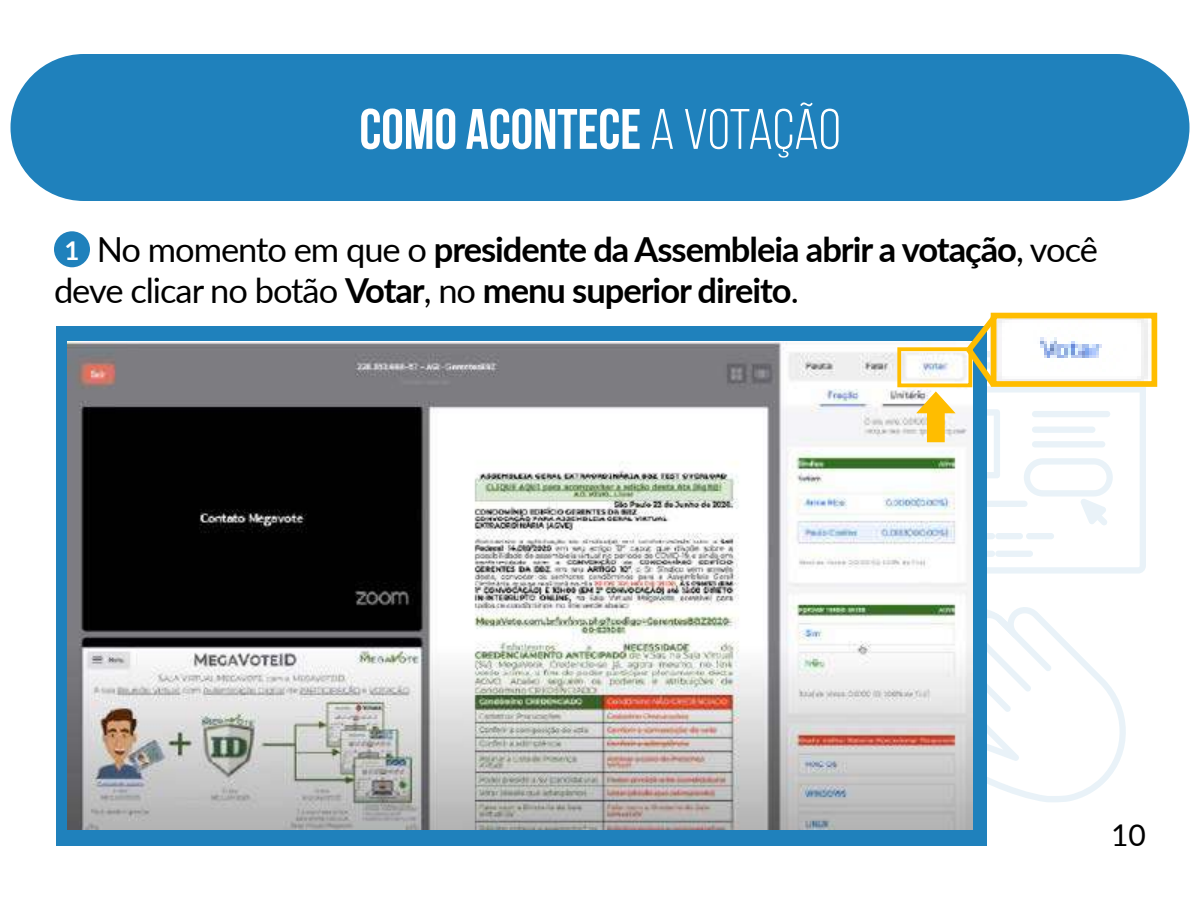
<style>
.page{position:relative;width:1200px;height:900px;background:#fff}
.page>*{position:absolute;margin:0;border:0;box-sizing:border-box;transform-origin:0 0}
.t1{font:700 57px "Bebas Neue";color:#fff}
.t2{font:700 34.5px/41.4px "Lato";letter-spacing:-.03em;color:#000}
.t3{font:30px "Lato";color:#000}
.s1{font-weight:400}
.s2{font-size:25.8px;color:#fff}
</style>
<div class="page">
<svg style="left:987px;top:387px;width:159px;height:187px"></svg>
<div style="left:848px;top:386px;width:297px;height:7px;background:#e9f2f8;border-radius:3px"></div>
<div style="left:967px;top:533px;width:28px;height:6px;background:#e9f2f8;border-radius:3px"></div>
<div style="left:995px;top:533px;width:28px;height:6px;background:#e9f2f8;border-radius:3px"></div>
<div style="left:1026px;top:533px;width:28px;height:6px;background:#e9f2f8;border-radius:3px"></div>
<div style="left:967px;top:551px;width:28px;height:6px;background:#e9f2f8;border-radius:3px"></div>
<div style="left:995px;top:551px;width:38px;height:6px;background:#e9f2f8;border-radius:3px"></div>
<svg style="left:987px;top:607px;width:139px;height:195px"></svg>
<div style="left:57px;top:327px;width:930px;height:519px;background:#1f81bc"></div>
<div style="left:54px;top:231px;width:36px;height:36px;background:#1f81bc;border-radius:50%"></div>
<img style="left:68px;top:342px;width:904px;height:488px">
<svg style="left:894px;top:312px;width:236px;height:213px"></svg>
<div style="left:897px;top:347px;width:75px;height:40px;border:4px solid #ffbd00"></div>
<div style="left:991px;top:313px;width:166px;height:74px;border:6px solid #ffbd00"></div>
<div style="left:10px;top:54px;width:1180px;height:147px;background:#1f81bc;border-radius:74px"></div>
<h1 class="t1" style="left:359px;top:98px;width:483px">COMO ACONTECE <span class="s1">A VOTAÇÃO</span></h1>
<p class="t2" style="left:54px;top:227px;width:1046px;text-indent:10px"><span class="s2">1</span> <span class="s1">No momento em que o</span> presidente da Assembleia abrir a votação<span class="s1">, você deve clicar no botão</span> Votar<span class="s1">, no</span> menu superior direito<span class="s1">.</span></p>
<p class="t3" style="left:1111px;top:814px;width:36px">10</p>
</div>
